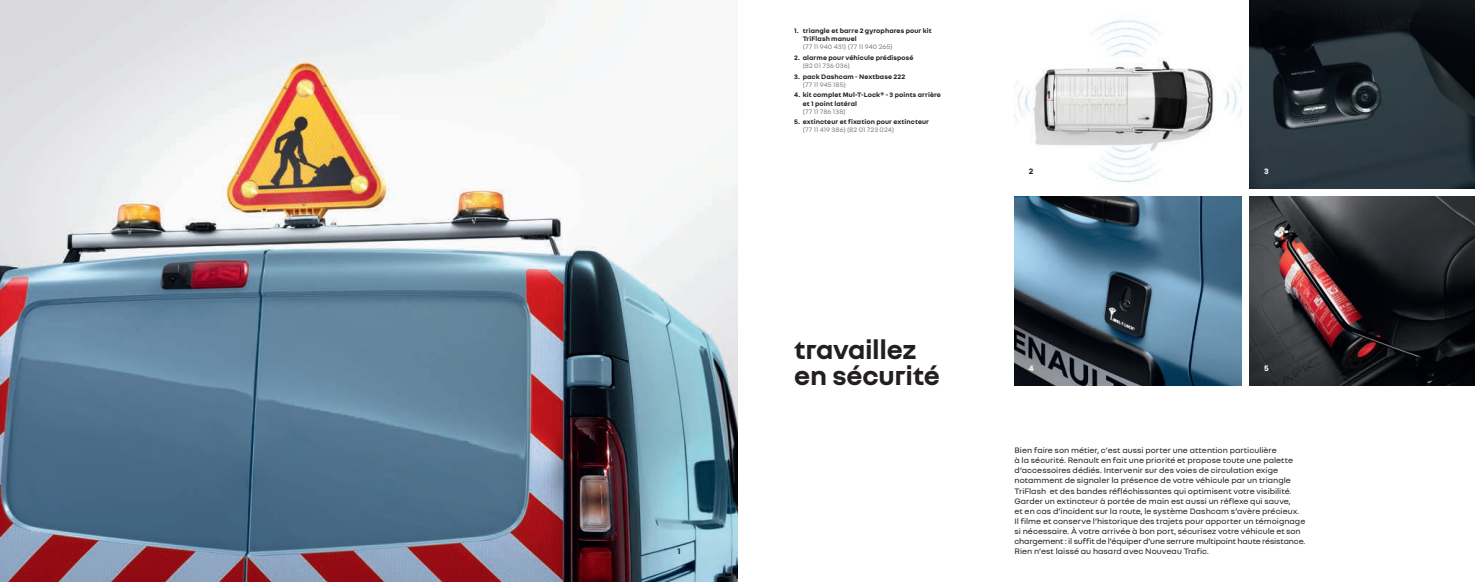
<style>
.page{position:relative;width:1475px;height:582px;background:#fff}
.page>*{position:absolute;margin:0;border:0;box-sizing:border-box;transform-origin:0 0}
.t1{font:700 28px/25.6px "Nouvel R";letter-spacing:-.015em;color:#231f20}
.t2{font:8.5px/10px "Nouvel R";letter-spacing:.005em;color:#231f20}
.t3{font:700 8.5px "Nouvel R";color:#fff}
.t4{font:700 8.5px "Nouvel R";color:#231f20}
.t5{font:700 7px/8px "Nouvel R";letter-spacing:.015em;color:#231f20}
.t6{font:7px "Nouvel R";letter-spacing:.015em;color:#808285}
</style>
<div class="page">
<img style="left:1249px;top:0;width:225px;height:188px">
<img style="left:1249px;top:197px;width:225px;height:188px">
<img style="left:1014px;top:197px;width:227px;height:187px">
<img style="left:0;top:0;width:737px;height:581px">
<img style="left:1014px;top:20px;width:227px;height:162px">
<p class="t4" style="left:677px;top:544px;width:5px">1</p>
<p class="t5" style="left:802px;top:26px;width:131px;text-indent:-9px">1. triangle et barre 2 gyrophares pour kit<br>TriFlash manuel</p>
<p class="t6" style="left:802px;top:42px;width:91px">(77 11 940 431) (77 11 940 265)</p>
<p class="t5" style="left:794px;top:53px;width:121px">2. alarme pour véhicule prédisposé</p>
<p class="t6" style="left:802px;top:61px;width:49px">(82 01 736 036)</p>
<p class="t5" style="left:794px;top:72px;width:112px">3. pack Dashcam - Nextbase 222</p>
<p class="t6" style="left:802px;top:80px;width:45px">(77 11 945 185)</p>
<p class="t5" style="left:802px;top:91px;width:140px;text-indent:-9px">4. kit complet Mul-T-Lock® - 3 points arrière et 1 point latéral</p>
<p class="t6" style="left:802px;top:107px;width:44px">(77 11 786 138)</p>
<p class="t5" style="left:794px;top:117px;width:136px">5. extincteur et fixation pour extincteur</p>
<p class="t6" style="left:802px;top:125px;width:93px">(77 11 419 386) (82 01 723 024)</p>
<h1 class="t1" style="left:794px;top:335px;width:147px">travaillez en sécurité</h1>
<p class="t4" style="left:1028px;top:166px;width:6px">2</p>
<p class="t3" style="left:1263px;top:166px;width:6px">3</p>
<p class="t3" style="left:1028px;top:362px;width:7px">4</p>
<p class="t3" style="left:1263px;top:362px;width:6px">5</p>
<p class="t2" style="left:1014px;top:444px;width:292px">Bien faire son métier, c’est aussi porter une attention particulière<br>à la sécurité. Renault en fait une priorité et propose toute une palette d’accessoires dédiés. Intervenir sur des voies de circulation exige notamment de signaler la présence de votre véhicule par un triangle TriFlash et des bandes réfléchissantes qui optimisent votre visibilité.<br>Garder un extincteur à portée de main est aussi un réflexe qui sauve,<br>et en cas d’incident sur la route, le système Dashcam s’avère précieux.<br>Il filme et conserve l’historique des trajets pour apporter un témoignage si nécessaire. À votre arrivée à bon port, sécurisez votre véhicule et son chargement : il suffit de l’équiper d’une serrure multipoint haute résistance.<br>Rien n’est laissé au hasard avec Nouveau Trafic.</p>
</div>
